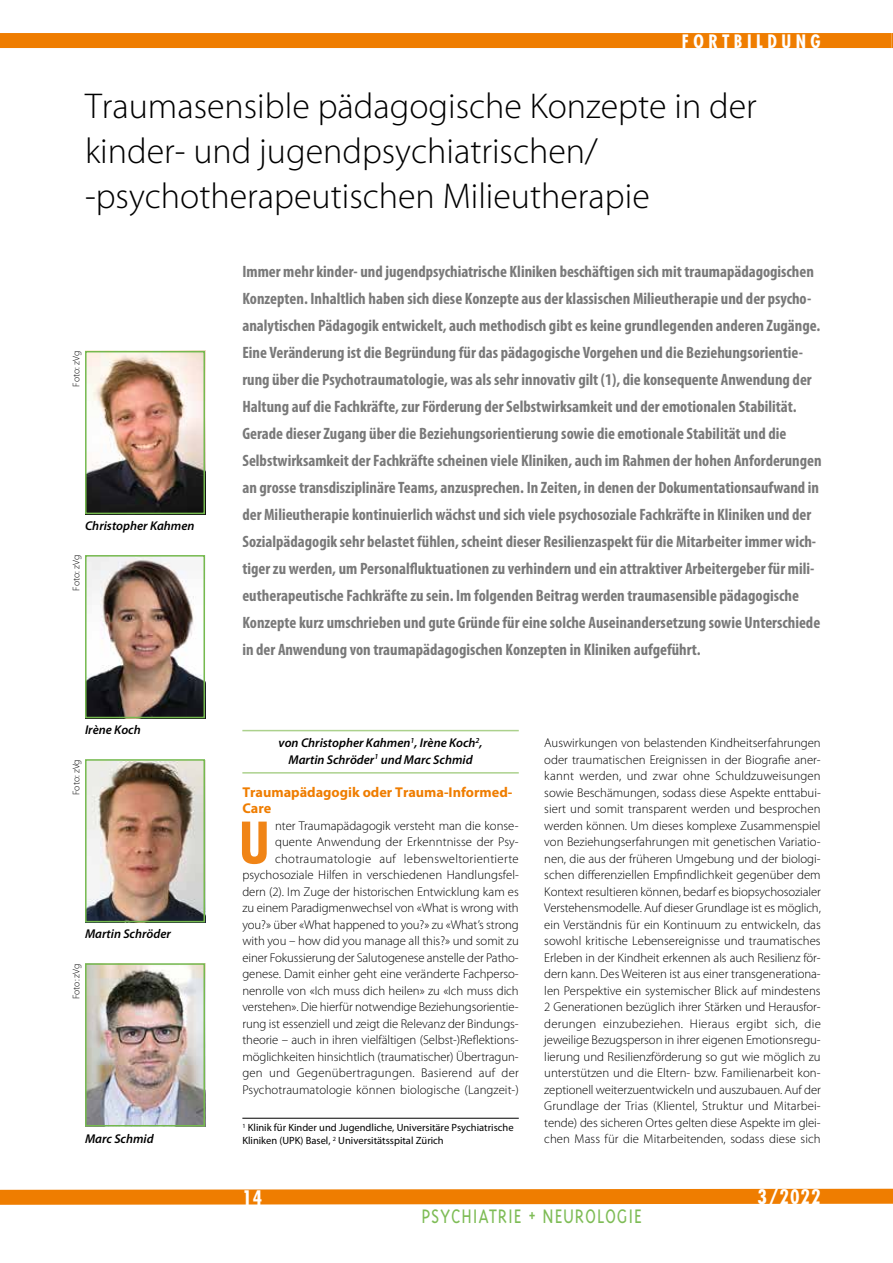
<style>
.page{position:relative;width:893px;height:1263px;background:#fff}
.page>*{position:absolute;margin:0;border:0;box-sizing:border-box;transform-origin:0 0}
.t1{font:700 condensed 55.5px "Futura";color:#f08416}
.t2{font:300 36px/45px "Myriad Pro";color:#000}
.t3{font:300 22.5px "Triplex";letter-spacing:.04em;color:#7ebc56;scale:.88 1}
.t4{font:700 condensed 19.5px "Futura";letter-spacing:.05em;color:#fff}
.t5{font:700 condensed 18px "Futura";letter-spacing:.25em;color:#fff}
.t6{font:700 condensed 16.5px/27px "Myriad Pro";color:#797979}
.t7{font:700 14.25px/16.5px "Myriad Pro";color:#ef7d00}
.t8{font:300 12.75px/16.5px "Myriad Pro";letter-spacing:-.005em;color:#000;text-align:right}
.t9{font:italic 600 12.75px/16.5px "Myriad Pro";color:#000;text-align:center}
.t10{font:10.5px/12.8px "Myriad Pro";color:#000}
.t11{font:300 9.75px "Myriad Pro";color:#000}
</style>
<div class="page">
<svg style="left:0;top:1188px;width:893px;height:17px;background:#f08c1d"></svg>
<svg style="left:891px;top:33px;width:2px;height:15px"></svg>
<hr style="left:242px;top:730px;width:277px;height:1px;background:#acd18d">
<hr style="left:242px;top:772px;width:277px;height:2px;background:#acd18d">
<div style="left:0;top:33px;width:891px;height:15px;background:#ef7d00"></div>
<img style="left:88px;top:558px;width:114px;height:157px">
<div style="left:85px;top:555px;width:120px;height:163px;border:2px solid #75b94e"></div>
<img style="left:88px;top:354px;width:114px;height:157px">
<div style="left:85px;top:351px;width:120px;height:163px;border:2px solid #75b94e"></div>
<img style="left:88px;top:762px;width:114px;height:157px">
<div style="left:85px;top:759px;width:120px;height:163px;border:2px solid #75b94e"></div>
<img style="left:88px;top:966px;width:114px;height:157px">
<div style="left:85px;top:963px;width:120px;height:163px;border:2px solid #75b94e"></div>
<hr style="left:242px;top:1118px;width:277px;height:1px;background:#000">
<h3 class="t5" style="left:682px;top:30px;width:140px">FORTBILDUNG</h3>
<h2 class="t2" style="left:85px;top:84px;width:673px">Traumasensible pädagogische Konzepte in der kinder- und jugendpsychiatrischen/ -psychotherapeutischen Milieutherapie</h2>
<p class="t11" style="left:71px;top:387px;width:37px;rotate:-90deg">Foto: zVg</p>
<p class="t9" style="left:85px;top:518px;width:111px">Christopher Kahmen</p>
<p class="t11" style="left:71px;top:591px;width:37px;rotate:-90deg">Foto: zVg</p>
<p class="t9" style="left:85px;top:722px;width:57px">Irène Koch</p>
<p class="t6" style="left:242px;top:258px;width:581px">Immer mehr kinder- und jugendpsychiatrische Kliniken beschäftigen sich mit traumapädagogischen Konzepten. Inhaltlich haben sich diese Konzepte aus der klassischen Milieutherapie und der psycho&shy;analytischen Pädagogik entwickelt, auch methodisch gibt es keine grundlegenden anderen Zugänge.<br>Eine Veränderung ist die Begründung für das pädagogische Vorgehen und die Beziehungsorientie&shy;rung über die Psychotraumatologie, was als sehr innovativ gilt (1), die konsequente Anwendung der Haltung auf die Fachkräfte, zur Förderung der Selbstwirksamkeit und der emotionalen Stabilität.<br>Gerade dieser Zugang über die Beziehungsorientierung sowie die emotionale Stabilität und die Selbstwirksamkeit der Fachkräfte scheinen viele Kliniken, auch im Rahmen der hohen Anforderungen an grosse transdisziplinäre Teams, anzusprechen. In Zeiten, in denen der Dokumentationsaufwand in der Milieutherapie kontinuierlich wächst und sich viele psychosoziale Fachkräfte in Kliniken und der Sozialpädagogik sehr belastet fühlen, scheint dieser Resilienzaspekt für die Mitarbeiter immer wich&shy;tiger zu werden, um Personalfluktuationen zu verhindern und ein attraktiver Arbeitergeber für mili&shy;eutherapeutische Fachkräfte zu sein. Im folgenden Beitrag werden traumasensible pädagogische Konzepte kurz umschrieben und gute Gründe für eine solche Auseinandersetzung sowie Unterschiede in der Anwendung von traumapädagogischen Konzepten in Kliniken aufgeführt.</p>
<p class="t11" style="left:71px;top:795px;width:37px;rotate:-90deg">Foto: zVg</p>
<p class="t9" style="left:85px;top:926px;width:87px">Martin Schröder</p>
<p class="t11" style="left:71px;top:999px;width:37px;rotate:-90deg">Foto: zVg</p>
<p class="t9" style="left:279px;top:735px;width:206px">von Christopher Kahmen<sup>1</sup>, Irène Koch<sup>2</sup>,<br>Martin Schröder<sup>1</sup> und Marc Schmid</p>
<p class="t7" style="left:242px;top:784px;width:272px">Traumapädagogik oder Trauma-Informed-<br>Care</p>
<p class="t8" style="left:242px;top:817px;width:278px">nter Traumapädagogik versteht man die konse&shy;quente Anwendung der Erkenntnisse der Psy&shy;chotraumatologie auf lebensweltorientierte psychosoziale Hilfen in verschiedenen Handlungsfel&shy;dern (2). Im Zuge der historischen Entwicklung kam es zu einem Paradigmenwechsel von «What is wrong with you?» über «What happened to you?» zu «What’s strong with you – how did you manage all this?» und somit zu einer Fokussierung der Salutogenese anstelle der Patho&shy;genese. Damit einher geht eine veränderte Fachperso&shy;nenrolle von «Ich muss dich heilen» zu «Ich muss dich verstehen». Die hierfür notwendige Beziehungsorientie&shy;rung ist essenziell und zeigt die Relevanz der Bindungs&shy;theorie – auch in ihren vielfältigen (Selbst-)Reflektions&shy;möglichkeiten hinsichtlich (traumatischer) Übertragun&shy;gen und Gegenübertragungen. Basierend auf der Psychotraumatologie können biologische (Langzeit-)</p>
<h1 class="t1" style="left:239px;top:807px;width:32px">U</h1>
<p class="t9" style="left:85px;top:1130px;width:70px">Marc Schmid</p>
<p class="t10" style="left:242px;top:1121px;width:273px"><sup>1</sup> Klinik für Kinder und Jugendliche, Universitäre Psychiatrische<br>Kliniken (UPK) Basel, <sup>2</sup> Universitätsspital Zürich</p>
<p class="t8" style="left:544px;top:735px;width:278px;text-align:justify">Auswirkungen von belastenden Kindheitserfahrungen oder traumatischen Ereignissen in der Biografie aner&shy;kannt werden, und zwar ohne Schuldzuweisungen sowie Beschämungen, sodass diese Aspekte enttabui&shy;siert und somit transparent werden und besprochen werden können. Um dieses komplexe Zusammenspiel von Beziehungserfahrungen mit genetischen Variatio&shy;nen, die aus der früheren Umgebung und der biologi&shy;schen differenziellen Empfindlichkeit gegenüber dem Kontext resultieren können, bedarf es biopsychosozialer Verstehensmodelle. Auf dieser Grundlage ist es möglich, ein Verständnis für ein Kontinuum zu entwickeln, das sowohl kritische Lebensereignisse und traumatisches Erleben in der Kindheit erkennen als auch Resilienz för&shy;dern kann. Des Weiteren ist aus einer transgenerationa&shy;len Perspektive ein systemischer Blick auf mindestens 2 Generationen bezüglich ihrer Stärken und Herausfor&shy;derungen einzubeziehen. Hieraus ergibt sich, die jeweilige Bezugsperson in ihrer eigenen Emotionsregu&shy;lierung und Resilienzförderung so gut wie möglich zu unterstützen und die Eltern- bzw. Familienarbeit kon&shy;zeptionell weiterzuentwickeln und auszubauen. Auf der Grundlage der Trias (Klientel, Struktur und Mitarbei&shy;tende) des sicheren Ortes gelten diese Aspekte im glei&shy;chen Mass für die Mitarbeitenden, sodass diese sich</p>
<h3 class="t4" style="left:242px;top:1185px;width:22px">14</h3>
<h3 class="t4" style="left:757px;top:1184px;width:65px">3/2022</h3>
<h3 class="t3" style="left:421px;top:1203px;width:252px">PSYCHIATRIE + NEUROLOGIE</h3>
</div>
